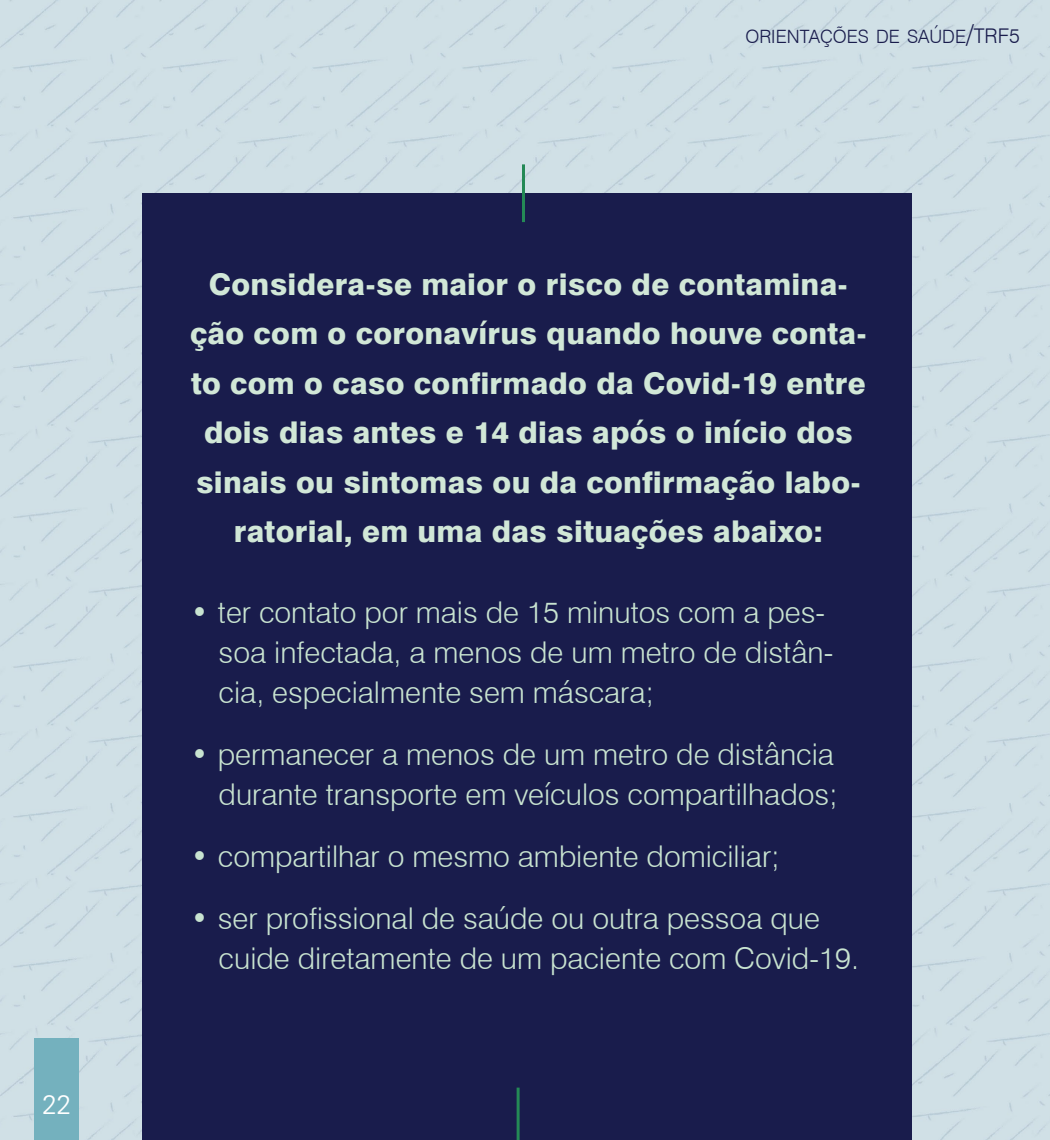
<style>
.page{position:relative;width:1050px;height:1140px;background:#d0e0e6}
.page>*{position:absolute;margin:0;border:0;box-sizing:border-box;transform-origin:0 0}
.t1{font:300 30px/39.8px "Swiss 721 BT";color:#c8e3d0}
.t2{font:800 30px/49.5px "Swiss 721 BT";letter-spacing:.01em;color:#d1e7d7;text-align:center}
.t3{font:300 26.25px "Zurich BT";color:#fff}
.t4{font:300 18.38px "Swiss 721 BT";color:#191c4c}
.s1{font-size:26.25px}
.s2{font-size:20.25px}
</style>
<div class="page">
<div style="left:142px;top:193px;width:770px;height:947px;background:#191c4c"></div>
<div style="left:34px;top:1038px;width:45px;height:101px;background:#74b1be"></div>
<hr style="left:517px;top:1088px;width:3px;height:52px;background:#248956">
<hr style="left:522px;top:164px;width:3px;height:58px;background:#248956">
<p class="t3" style="left:42px;top:1089px;width:31px">22</p>
<p class="t4" style="left:746px;top:26px;width:276px">ORIENTAÇÕES DE SAÚDE<span class="s1">/</span><span class="s2">TRF5</span></p>
<p class="t2" style="left:190px;top:259px;width:678px">Considera-se maior o risco de contamina&shy;ção com o coronavírus quando houve conta&shy;to com o caso confirmado da Covid-19 entre dois dias antes e 14 dias após o início dos sinais ou sintomas ou da confirmação labo&shy;ratorial, em uma das situações abaixo:</p>
<p class="t1" style="left:219px;top:593px;width:616px;text-indent:-28px">• ter contato por mais de 15 minutos com a pes&shy;soa infectada, a menos de um metro de distân&shy;cia, especialmente sem máscara;</p>
<p class="t1" style="left:191px;top:734px;width:649px;text-align:right">• permanecer a menos de um metro de distância durante transporte em veículos compartilhados;</p>
<p class="t1" style="left:191px;top:836px;width:591px">• compartilhar o mesmo ambiente domiciliar;</p>
<p class="t1" style="left:219px;top:899px;width:642px;text-indent:-28px">• ser profissional de saúde ou outra pessoa que cuide diretamente de um paciente com Covid-19.</p>
</div>
